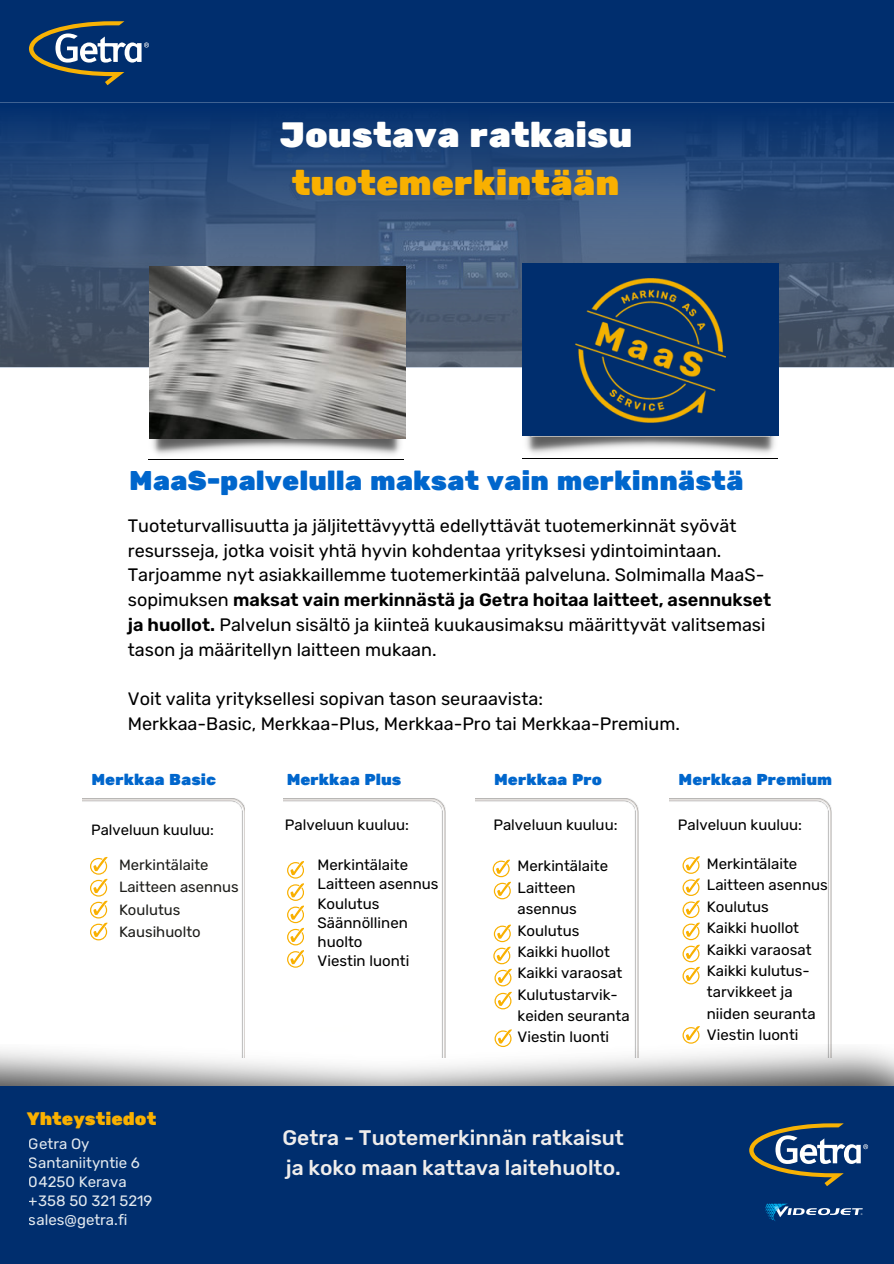
<style>
.page{position:relative;width:894px;height:1264px;background:#fff}
.page>*{position:absolute;margin:0;border:0;box-sizing:border-box;transform-origin:0 0}
.t1{font:35.1px "Rubik One";color:#fffffe}
.t2{font:35.1px "Rubik One";color:#f9b000}
.t3{font:27px "Rubik One";color:#06c}
.t4{font:500 21px/29.2px "Rubik";color:#efedec}
.t5{font:18px/24.8px "Rubik";color:#000}
.t6{font:18px "Rubik One";color:#f9b000}
.t7{font:15.75px "Rubik One";color:#06c}
.t8{font:15px/21.3px "Rubik";color:#000}
.t9{font:15px/19.2px "Rubik";color:#f1f5f7}
.t10{font:14.85px/22.5px "Rubik";color:#1d1d1a}
.t11{font:14.85px "Rubik";color:#000}
.s1{font-weight:600}
</style>
<div class="page">
<div style="left:0;top:0;width:893px;height:108px;background:#002e6e"></div>
<img style="left:149px;top:438px;width:255px;height:17px">
<img style="left:526px;top:436px;width:249px;height:18px">
<svg style="left:0;top:108px;width:893px;height:260px"></svg>
<div style="left:521px;top:264px;width:257px;height:172px;background:#002e6e"></div>
<img style="left:149px;top:266px;width:257px;height:172px">
<svg style="left:29px;top:21px;width:120px;height:64px"></svg>
<img style="left:83px;top:798px;width:162px;height:246px">
<svg style="left:90px;top:857px;width:17px;height:83px"></svg>
<img style="left:283px;top:798px;width:162px;height:246px">
<hr style="left:316px;top:1031px;width:36px;height:1px;background:#fffffe">
<img style="left:476px;top:798px;width:162px;height:246px">
<img style="left:575px;top:278px;width:149px;height:144px">
<img style="left:669px;top:798px;width:162px;height:246px">
<svg style="left:492px;top:859px;width:18px;height:40px"></svg>
<img style="left:0;top:1044px;width:893px;height:42px">
<div style="left:0;top:1086px;width:893px;height:177px;background:#002e6e"></div>
<svg style="left:287px;top:861px;width:17px;height:106px"></svg>
<svg style="left:493px;top:924px;width:18px;height:85px"></svg>
<svg style="left:494px;top:1029px;width:17px;height:18px"></svg>
<svg style="left:682px;top:856px;width:17px;height:128px"></svg>
<svg style="left:682px;top:1026px;width:17px;height:17px"></svg>
<svg style="left:765px;top:1203px;width:97px;height:18px"></svg>
<svg style="left:749px;top:1123px;width:118px;height:63px"></svg>
<h1 class="t1" style="left:279px;top:114px;width:355px">Joustava ratkaisu</h1>
<h1 class="t2" style="left:292px;top:163px;width:329px">tuotemerkintään</h1>
<h2 class="t3" style="left:129px;top:465px;width:615px">MaaS-palvelulla maksat vain merkinnästä</h2>
<p class="t5" style="left:128px;top:513px;width:644px">Tuoteturvallisuutta ja jäljitettävyyttä edellyttävät tuotemerkinnät syövät resursseja, jotka voisit yhtä hyvin kohdentaa yrityksesi ydintoimintaan.<br>Tarjoamme nyt asiakkaillemme tuotemerkintää palveluna. Solmimalla MaaS&shy;sopimuksen <span class="s1">maksat vain merkinnästä ja Getra hoitaa laitteet, asennukset ja huollot.</span> Palvelun sisältö ja kiinteä kuukausimaksu määrittyvät valitsemasi tason ja määritellyn laitteen mukaan.</p>
<p class="t5" style="left:128px;top:687px;width:553px">Voit valita yrityksellesi sopivan tason seuraavista:<br>Merkkaa-Basic, Merkkaa-Plus, Merkkaa-Pro tai Merkkaa-Premium.</p>
<p class="t7" style="left:91px;top:770px;width:126px">Merkkaa Basic</p>
<p class="t11" style="left:91px;top:821px;width:124px">Palveluun kuuluu:</p>
<p class="t10" style="left:119px;top:853px;width:121px">Merkintälaite<br>Laitteen asennus<br>Koulutus<br>Kausihuolto</p>
<p class="t7" style="left:678px;top:770px;width:155px">Merkkaa Premium</p>
<p class="t8" style="left:677px;top:814px;width:126px">Palveluun kuuluu:</p>
<p class="t7" style="left:286px;top:770px;width:116px">Merkkaa Plus</p>
<p class="t8" style="left:285px;top:814px;width:126px">Palveluun kuuluu:</p>
<p class="t7" style="left:494px;top:770px;width:109px">Merkkaa Pro</p>
<p class="t8" style="left:493px;top:814px;width:126px">Palveluun kuuluu:</p>
<p class="t8" style="left:517px;top:856px;width:114px">Merkintälaite<br>Laitteen asennus<br>Koulutus<br>Kaikki huollot<br>Kaikki varaosat<br>Kulutustarvik&shy;keiden seuranta<br>Viestin luonti</p>
<p class="t8" style="left:317px;top:856px;width:122px;line-height:19.2px">Merkintälaite<br>Laitteen asennus<br>Koulutus<br>Säännöllinen huolto<br>Viestin luonti</p>
<p class="t8" style="left:706px;top:853px;width:122px">Merkintälaite<br>Laitteen asennus<br>Koulutus<br>Kaikki huollot<br>Kaikki varaosat<br>Kaikki kulutus&shy;tarvikkeet ja niiden seuranta<br>Viestin luonti</p>
<p class="t6" style="left:27px;top:1108px;width:131px">Yhteystiedot</p>
<p class="t9" style="left:29px;top:1134px;width:125px">Getra Oy<br>Santaniityntie 6<br>04250 Kerava +358 50 321 5219 sales@getra.fi</p>
<p class="t4" style="left:282px;top:1123px;width:343px">Getra - Tuotemerkinnän ratkaisut ja koko maan kattava laitehuolto.</p>
</div>
